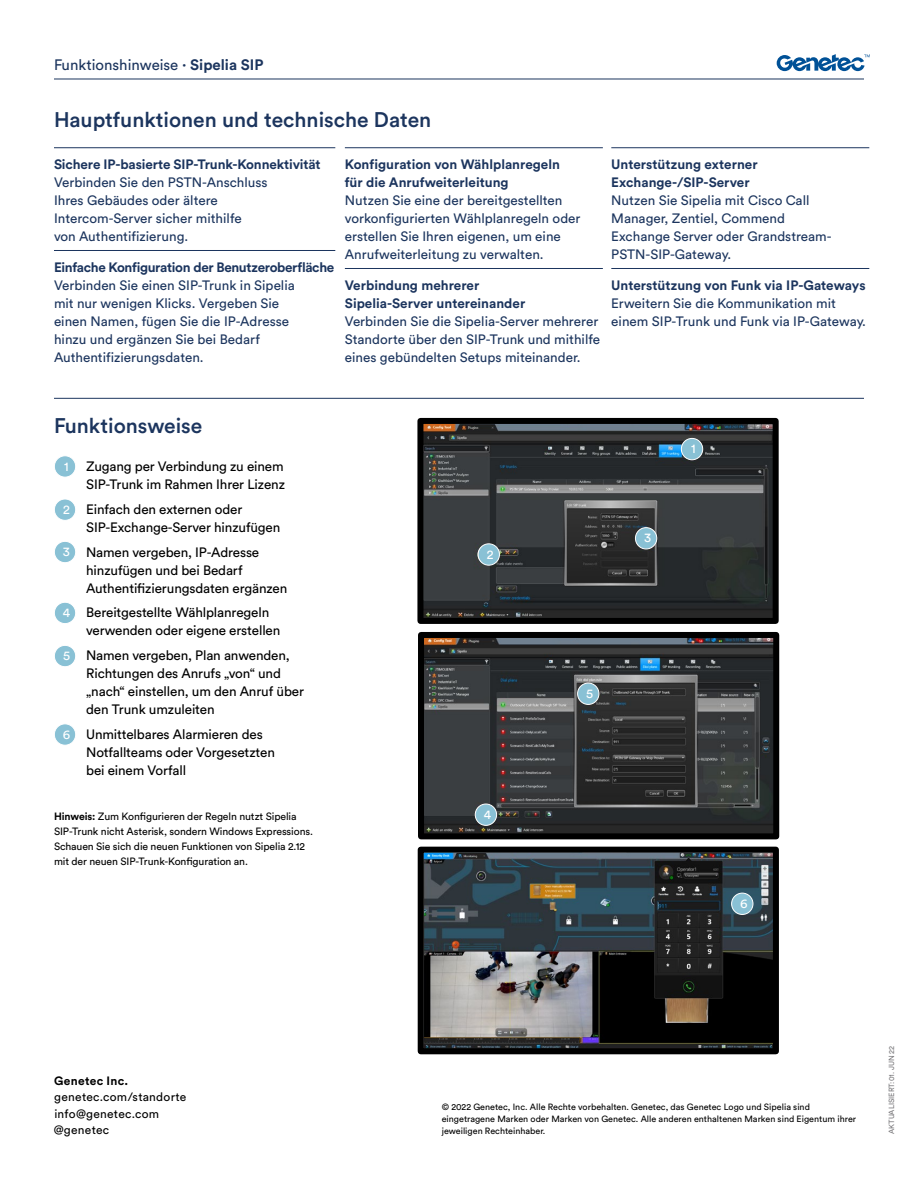
<style>
.page{position:relative;width:918px;height:1188px;background:#fff}
.page>*{position:absolute;margin:0;border:0;box-sizing:border-box;transform-origin:0 0}
.Section_Heading_-_No{font:500 21px "Circular Pro";color:#1c355e}
.Section_Heading_-_Ru{font:500 21px "Circular Pro";color:#1c355e}
.Document_Type{font:15px "Circular Pro";color:#1c355e}
.Key_benefits_List{font:13.5px/18px "Circular Pro";color:#1c355e}
.Body_Text_2{font:13.5px/18px "Circular Pro";letter-spacing:-.01em;color:#000}
.Body_Text{font:12.9px "Circular Pro";color:#fff}
.Contact_Info_Text{font:12px "Circular Pro";letter-spacing:.02em;color:#000}
.Contact_Info_Heading{font:700 12px "Circular Pro";letter-spacing:.025em;color:#000}
.Body_Text_2-2{font:10.5px/15px "Circular Pro";letter-spacing:-.01em;color:#000}
.Copyright{font:9px/12px "Circular Pro";color:#000}
.DOC_CODE{font:7.5px "Circular Pro";color:#78777a}
.s1{font-weight:700}
</style>
<div class="page">
<hr style="left:54px;top:79px;width:810px;height:1px;background:#1c355e">
<svg style="left:777px;top:54px;width:93px;height:17px"></svg>
<hr style="left:54px;top:147px;width:281px;height:1px;background:#1c355e">
<hr style="left:54px;top:250px;width:281px;height:1px;background:#1c355e">
<hr style="left:54px;top:398px;width:810px;height:1px;background:#1c355e">
<img style="left:424px;top:425px;width:348px;height:192px">
<div style="left:417px;top:418px;width:362px;height:206px;border:6px solid #000"></div>
<div style="left:54px;top:456px;width:22px;height:21px;background:#89c1d5;border-radius:50%"></div>
<div style="left:54px;top:455px;width:22px;height:22px;border:1px solid #fff;border-radius:50%"></div>
<hr style="left:345px;top:147px;width:258px;height:1px;background:#1c355e">
<hr style="left:345px;top:268px;width:258px;height:1px;background:#1c355e">
<hr style="left:611px;top:147px;width:258px;height:1px;background:#1c355e">
<hr style="left:611px;top:268px;width:258px;height:1px;background:#1c355e">
<div style="left:54px;top:499px;width:22px;height:21px;background:#89c1d5;border-radius:50%"></div>
<div style="left:54px;top:499px;width:22px;height:22px;border:1px solid #fff;border-radius:50%"></div>
<div style="left:54px;top:541px;width:22px;height:22px;background:#89c1d5;border-radius:50%"></div>
<div style="left:54px;top:541px;width:22px;height:22px;border:1px solid #fff;border-radius:50%"></div>
<img style="left:425px;top:639px;width:347px;height:193px">
<div style="left:418px;top:632px;width:361px;height:207px;border:6px solid #000"></div>
<img style="left:425px;top:854px;width:347px;height:193px">
<div style="left:418px;top:847px;width:361px;height:207px;border:6px solid #000"></div>
<div style="left:681px;top:438px;width:22px;height:22px;background:#89c1d5;border-radius:50%"></div>
<div style="left:681px;top:438px;width:22px;height:22px;border:1px solid #fff;border-radius:50%"></div>
<div style="left:478px;top:544px;width:21px;height:21px;background:#89c1d5;border-radius:50%"></div>
<div style="left:478px;top:543px;width:22px;height:23px;border:1px solid #fff;border-radius:50%"></div>
<div style="left:635px;top:528px;width:22px;height:21px;background:#89c1d5;border-radius:50%"></div>
<div style="left:635px;top:527px;width:22px;height:22px;border:1px solid #fff;border-radius:50%"></div>
<div style="left:54px;top:602px;width:22px;height:22px;background:#89c1d5;border-radius:50%"></div>
<div style="left:54px;top:602px;width:22px;height:22px;border:1px solid #fff;border-radius:50%"></div>
<div style="left:54px;top:645px;width:22px;height:22px;background:#89c1d5;border-radius:50%"></div>
<div style="left:54px;top:645px;width:22px;height:22px;border:1px solid #fff;border-radius:50%"></div>
<div style="left:54px;top:724px;width:22px;height:21px;background:#89c1d5;border-radius:50%"></div>
<div style="left:54px;top:724px;width:22px;height:22px;border:1px solid #fff;border-radius:50%"></div>
<div style="left:475px;top:804px;width:22px;height:21px;background:#89c1d5;border-radius:50%"></div>
<div style="left:475px;top:804px;width:22px;height:22px;border:1px solid #fff;border-radius:50%"></div>
<div style="left:578px;top:683px;width:21px;height:21px;background:#89c1d5;border-radius:50%"></div>
<div style="left:577px;top:683px;width:22px;height:22px;border:1px solid #fff;border-radius:50%"></div>
<div style="left:732px;top:893px;width:21px;height:21px;background:#89c1d5;border-radius:50%"></div>
<div style="left:731px;top:893px;width:22px;height:22px;border:1px solid #fff;border-radius:50%"></div>
<p class="Document_Type" style="left:54px;top:55px;width:211px">Funktionshinweise <span class="s1">· Sipelia SIP</span></p>
<p class="Section_Heading_-_No" style="left:54px;top:106px;width:379px">Hauptfunktionen und technische Daten</p>
<p class="Key_benefits_List" style="left:54px;top:155px;width:268px"><span class="s1">Sichere IP-basierte SIP-Trunk-Konnektivität </span>Verbinden Sie den PSTN-Anschluss<br>Ihres Gebäudes oder ältere<br>Intercom-Server sicher mithilfe<br>von Authentifizierung.</p>
<p class="Key_benefits_List" style="left:54px;top:258px;width:282px"><span class="s1">Einfache Konfiguration der Benutzeroberfläche </span>Verbinden Sie einen SIP-Trunk in Sipelia<br>mit nur wenigen Klicks. Vergeben Sie<br>einen Namen, fügen Sie die IP-Adresse<br>hinzu und ergänzen Sie bei Bedarf Authentifizierungsdaten.</p>
<p class="Key_benefits_List" style="left:345px;top:155px;width:237px"><span class="s1">Konfiguration von Wählplanregeln für die Anrufweiterleitung<br></span>Nutzen Sie eine der bereitgestellten vorkonfigurierten Wählplanregeln oder erstellen Sie Ihren eigenen, um eine Anrufweiterleitung zu verwalten.</p>
<p class="Key_benefits_List" style="left:345px;top:276px;width:257px"><span class="s1">Verbindung mehrerer<br>Sipelia-Server untereinander<br></span>Verbinden Sie die Sipelia-Server mehrerer Standorte über den SIP-Trunk und mithilfe eines gebündelten Setups miteinander.</p>
<p class="Key_benefits_List" style="left:611px;top:155px;width:222px"><span class="s1">Unterstützung externer<br>Exchange-/SIP-Server<br></span>Nutzen Sie Sipelia mit Cisco Call<br>Manager, Zentiel, Commend<br>Exchange Server oder Grandstream-<br>PSTN-SIP-Gateway.</p>
<p class="Key_benefits_List" style="left:611px;top:276px;width:256px"><span class="s1">Unterstützung von Funk via IP-Gateways<br></span>Erweitern Sie die Kommunikation mit einem SIP-Trunk und Funk via IP-Gateway.</p>
<p class="Section_Heading_-_Ru" style="left:54px;top:411px;width:150px">Funktionsweise</p>
<p class="Body_Text_2" style="left:86px;top:457px;width:200px">Zugang per Verbindung zu einem<br>SIP-Trunk im Rahmen Ihrer Lizenz</p>
<p class="Body_Text_2" style="left:86px;top:499px;width:196px">Einfach den externen oder<br>SIP-Exchange-Server hinzufügen</p>
<p class="Body_Text_2" style="left:86px;top:542px;width:203px">Namen vergeben, IP-Adresse hinzufügen und bei Bedarf<br>Authentifizierungsdaten ergänzen</p>
<p class="Body_Text_2" style="left:86px;top:603px;width:196px">Bereitgestellte Wählplanregeln verwenden oder eigene erstellen</p>
<p class="Body_Text_2" style="left:86px;top:646px;width:219px">Namen vergeben, Plan anwenden,<br>Richtungen des Anrufs „von“ und „nach“ einstellen, um den Anruf über den Trunk umzuleiten</p>
<p class="Body_Text_2" style="left:86px;top:724px;width:190px">Unmittelbares Alarmieren des<br>Notfallteams oder Vorgesetzten bei einem Vorfall</p>
<p class="Body_Text" style="left:64px;top:457px;width:6px">1</p>
<p class="Body_Text" style="left:63px;top:501px;width:8px">2</p>
<p class="Body_Text" style="left:63px;top:543px;width:9px">3</p>
<p class="Body_Text" style="left:63px;top:604px;width:9px">4</p>
<p class="Body_Text" style="left:63px;top:647px;width:9px">5</p>
<p class="Body_Text" style="left:63px;top:726px;width:9px">6</p>
<p class="Body_Text_2-2" style="left:54px;top:809px;width:261px"><span class="s1">Hinweis:</span> Zum Konfigurieren der Regeln nutzt Sipelia SIP-Trunk nicht Asterisk, sondern Windows Expressions.<br>Schauen Sie sich die neuen Funktionen von Sipelia 2.12 mit der neuen SIP-Trunk-Konfiguration an.</p>
<p class="Body_Text" style="left:487px;top:545px;width:8px">2</p>
<p class="Body_Text" style="left:484px;top:806px;width:9px">4</p>
<p class="Body_Text" style="left:644px;top:529px;width:9px">3</p>
<p class="Body_Text" style="left:691px;top:440px;width:6px">1</p>
<p class="Body_Text" style="left:586px;top:685px;width:9px">5</p>
<p class="Body_Text" style="left:740px;top:895px;width:9px">6</p>
<p class="Contact_Info_Heading" style="left:54px;top:1072px;width:76px">Genetec Inc.</p>
<p class="Contact_Info_Text" style="left:54px;top:1089px;width:134px">genetec.com/standorte</p>
<p class="Contact_Info_Text" style="left:54px;top:1105px;width:106px">info@genetec.com</p>
<p class="Contact_Info_Text" style="left:54px;top:1122px;width:57px">@genetec</p>
<p class="Copyright" style="left:442px;top:1101px;width:416px">© 2022 Genetec, Inc. Alle Rechte vorbehalten. Genetec, das Genetec Logo und Sipelia sind eingetragene Marken oder Marken von Genetec. Alle anderen enthaltenen Marken sind Eigentum ihrer jeweiligen Rechteinhaber.</p>
<p class="DOC_CODE" style="left:886px;top:1134px;width:90px;rotate:-90deg">AKTUALISIERT:01. JUN 22</p>
</div>
